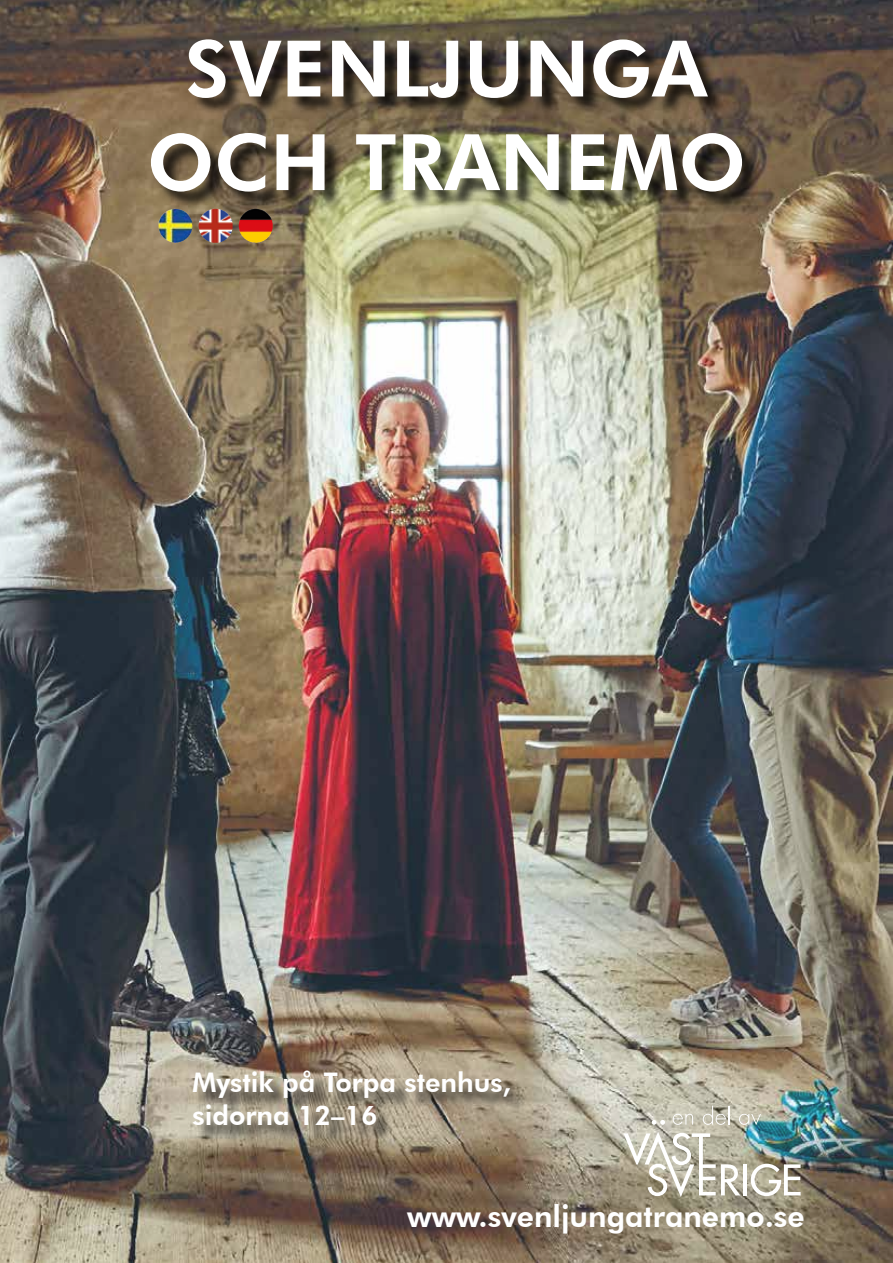
<style>
.page{position:relative;width:893px;height:1263px;background:#fff}
.page>*{position:absolute;margin:0;border:0;box-sizing:border-box;transform-origin:0 0}
.t1{font:800 78px/93.6px "Futura BT";color:#fff;text-align:center}
.t2{font:800 30px "Futura BT";color:#fff}
.t3{font:800 27px/32.4px "Futura BT";color:#fff}
</style>
<div class="page">
<img style="left:0;top:0;width:893px;height:1263px">
<img style="left:158px;top:210px;width:34px;height:33px">
<img style="left:239px;top:210px;width:34px;height:33px">
<img style="left:199px;top:210px;width:34px;height:33px">
<svg style="left:673px;top:1114px;width:20px;height:11px"></svg>
<svg style="left:703px;top:1106px;width:26px;height:19px"></svg>
<svg style="left:739px;top:1114px;width:22px;height:11px"></svg>
<hr style="left:743px;top:1164px;width:4px;height:31px;background:#fff">
<svg style="left:751px;top:1164px;width:50px;height:32px"></svg>
<svg style="left:652px;top:1120px;width:13px;height:5px"></svg>
<svg style="left:624px;top:1132px;width:116px;height:65px"></svg>
<div style="left:153px;top:41px;width:608px;height:169px;background:#000;opacity:.75"></div>
<div style="left:196px;top:1073px;width:332px;height:70px;background:#000;opacity:.75"></div>
<h1 class="t1" style="left:147px;top:21px;width:600px">SVENLJUNGA<br>OCH TRANEMO</h1>
<p class="t3" style="left:192px;top:1066px;width:320px">Mystik på Torpa stenhus, sidorna 12–16</p>
<p class="t2" style="left:407px;top:1198px;width:399px">www.svenljungatranemo.se</p>
</div>
